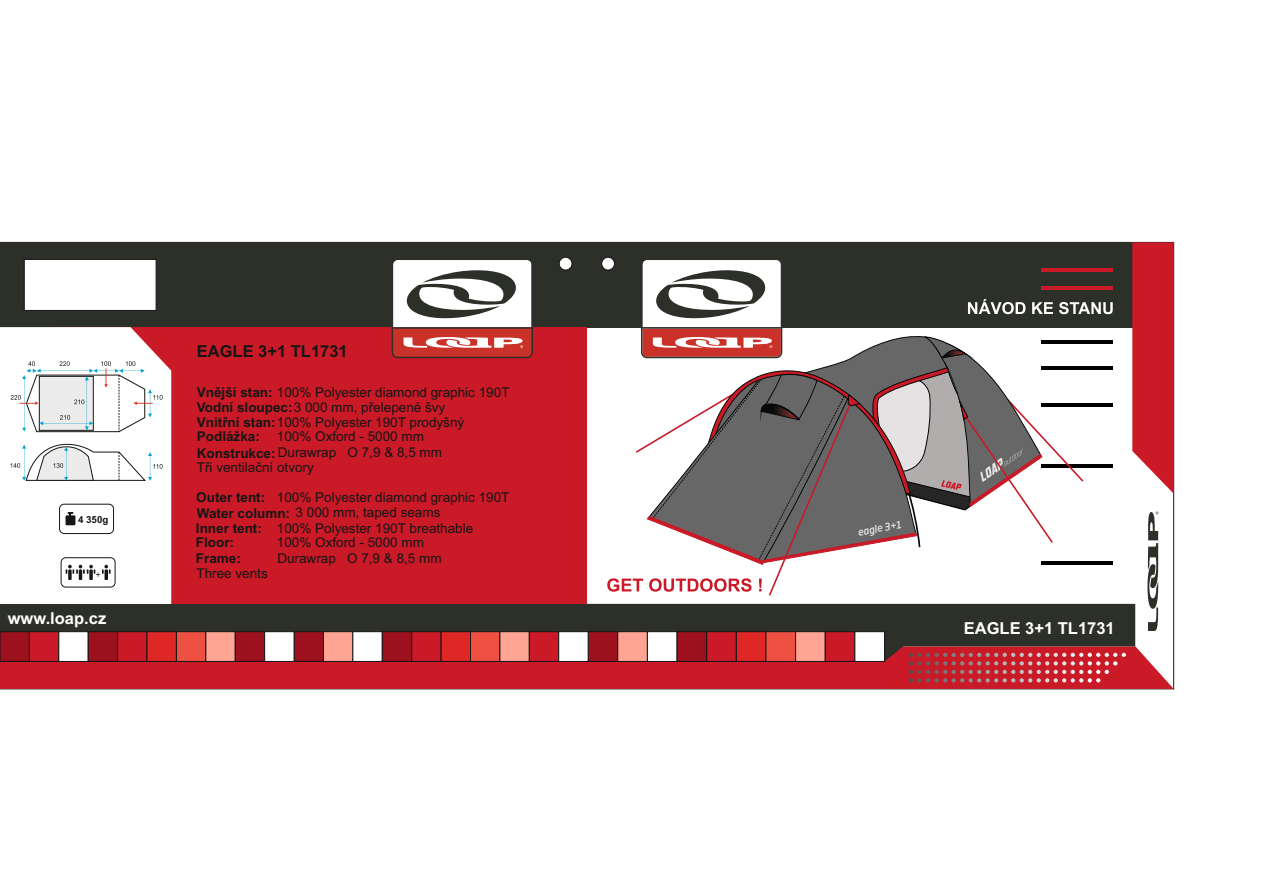
<style>
.page{position:relative;width:1263px;height:893px;background:#fff}
.page>*{position:absolute;margin:0;border:0;box-sizing:border-box;transform-origin:0 0}
.t1{font:700 16.5px "Arial";color:#fff}
.t2{font:700 16.5px "Arial";color:#151616}
.t3{font:13.5px "Arial";color:#151616}
.t4{font:700 13.5px/15.9px "Arial";color:#151616}
.t5{font:italic 500 10.05px "Soho Gothic Pro";color:#e4e2e2;scale:.91 1}
.t6{font:700 9.75px "Arial";color:#151616}
.s1{font-weight:700}
.s2{font-weight:400}
</style>
<div class="page">
<div style="left:0;top:242px;width:1174px;height:85px;background:#2d2f29"></div>
<div style="left:56px;top:327px;width:531px;height:293px;background:#ca1927"></div>
<div style="left:0;top:327px;width:171px;height:277px;background:#fff"></div>
<div style="left:0;top:604px;width:587px;height:42px;background:#2d2f29"></div>
<div style="left:0;top:646px;width:1174px;height:43px;background:#ca1927"></div>
<div style="left:601px;top:257px;width:14px;height:13px;background:#fff;border:1px solid #151616;border-radius:50%"></div>
<div style="left:559px;top:257px;width:13px;height:13px;background:#fff;border:1px solid #151616;border-radius:50%"></div>
<svg style="left:24px;top:259px;width:132px;height:52px;background:#f3f3f3"></svg>
<svg style="left:1132px;top:242px;width:42px;height:252px;background:#cd2f3b"></svg>
<svg style="left:392px;top:260px;width:141px;height:98px"></svg>
<svg style="left:0;top:631px;width:29px;height:31px"></svg>
<div style="left:323px;top:631px;width:30px;height:31px;background:#ffa493;border:1px solid #151616"></div>
<div style="left:29px;top:631px;width:30px;height:31px;background:#ca1927;border:1px solid #151616"></div>
<div style="left:352px;top:631px;width:31px;height:31px;background:#fff;border:1px solid #151616"></div>
<div style="left:58px;top:631px;width:31px;height:31px;background:#fff;border:1px solid #151616"></div>
<div style="left:382px;top:631px;width:30px;height:31px;background:#9c111d;border:1px solid #151616"></div>
<div style="left:88px;top:631px;width:30px;height:31px;background:#9c111d;border:1px solid #151616"></div>
<div style="left:411px;top:631px;width:30px;height:31px;background:#ca1927;border:1px solid #151616"></div>
<div style="left:117px;top:631px;width:30px;height:31px;background:#ca1927;border:1px solid #151616"></div>
<div style="left:441px;top:631px;width:30px;height:31px;background:#df2725;border:1px solid #151616"></div>
<div style="left:147px;top:631px;width:30px;height:31px;background:#df2725;border:1px solid #151616"></div>
<div style="left:470px;top:631px;width:30px;height:31px;background:#ee5042;border:1px solid #151616"></div>
<div style="left:176px;top:631px;width:30px;height:31px;background:#ee5042;border:1px solid #151616"></div>
<div style="left:499px;top:631px;width:31px;height:31px;background:#ffa493;border:1px solid #151616"></div>
<div style="left:205px;top:631px;width:31px;height:31px;background:#ffa493;border:1px solid #151616"></div>
<svg style="left:528px;top:604px;width:607px;height:78px;background:#85383a"></svg>
<svg style="left:234px;top:631px;width:90px;height:31px"></svg>
<svg style="left:1147px;top:511px;width:11px;height:120px"></svg>
<div style="left:66px;top:515px;width:9px;height:10px;background:#151616"></div>
<svg style="left:68px;top:512px;width:5px;height:4px"></svg>
<div style="left:59px;top:504px;width:55px;height:30px;border:1px solid #151616;border-radius:5px"></div>
<svg style="left:11px;top:361px;width:152px;height:71px"></svg>
<svg style="left:11px;top:438px;width:152px;height:43px"></svg>
<div style="left:61px;top:557px;width:54px;height:30px;border:1px solid #151616;border-radius:5px"></div>
<svg style="left:66px;top:565px;width:45px;height:15px"></svg>
<svg style="left:607px;top:259px;width:506px;height:337px"></svg>
<p class="t6" style="left:78px;top:516px;width:32px">4 350g</p>
<p class="t1" style="left:8px;top:612px;width:100px">www.loap.cz</p>
<p class="t2" style="left:197px;top:345px;width:152px">EAGLE 3+1 TL1731</p>
<p class="t3" style="left:197px;top:387px;width:314px"><span class="s1">Vnější stan:</span> 100% Polyester diamond graphic 190T</p>
<p class="t3" style="left:197px;top:402px;width:250px"><span class="s1">Vodní sloupec:</span>3 000 mm, přelepené švy</p>
<p class="t3" style="left:197px;top:417px;width:269px"><span class="s1">Vnitřní stan:</span>100% Polyester 190T prodyšný</p>
<p class="t3" style="left:277px;top:432px;width:149px">100% Oxford - 5000 mm</p>
<p class="t4" style="left:197px;top:430px;width:247px">Podlážka:<br>Konstrukce: <span class="s2">Durawrap O 7,9 &amp; 8,5 mm</span></p>
<p class="t3" style="left:197px;top:462px;width:119px">Tři ventilační otvory</p>
<p class="t4" style="left:196px;top:490px;width:70px">Outer tent:</p>
<p class="t4" style="left:196px;top:522px;width:68px;line-height:14.4px">Inner tent:<br>Floor:</p>
<p class="t4" style="left:196px;top:552px;width:47px">Frame:</p>
<p class="t3" style="left:197px;top:568px;width:73px">Three vents</p>
<p class="t3" style="left:277px;top:492px;width:234px">100% Polyester diamond graphic 190T</p>
<p class="t3" style="left:197px;top:507px;width:245px"><span class="s1">Water column:</span> 3 000 mm, taped seams</p>
<p class="t3" style="left:277px;top:523px;width:198px">100% Polyester 190T breathable</p>
<p class="t3" style="left:277px;top:537px;width:149px">100% Oxford - 5000 mm</p>
<p class="t3" style="left:277px;top:553px;width:166px">Durawrap O 7,9 &amp; 8,5 mm</p>
<p class="t5" style="left:857px;top:528px;width:50px;rotate:-11deg">eagle 3+1</p>
<p class="t1" style="left:964px;top:622px;width:152px">EAGLE 3+1 TL1731</p>
</div>
